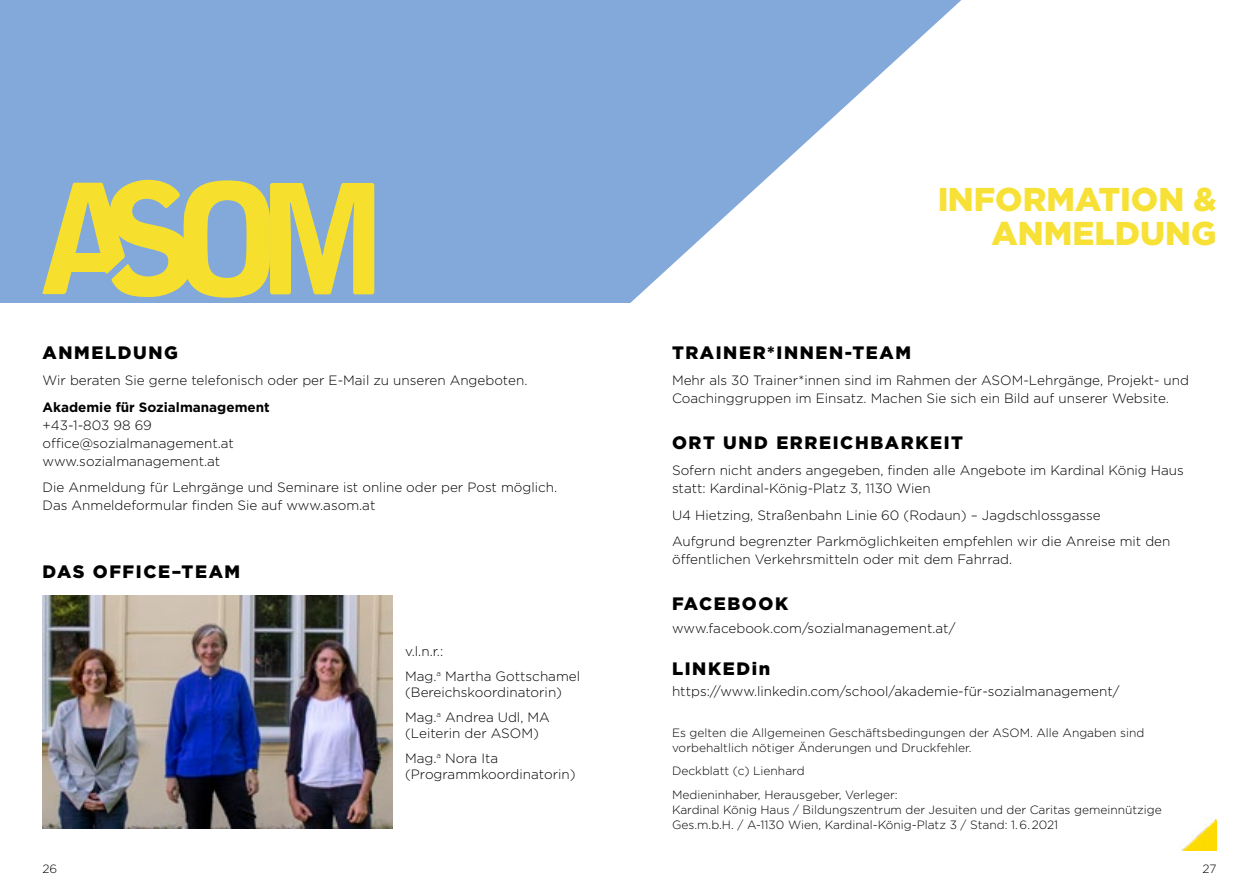
<style>
.page{position:relative;width:1259px;height:893px;background:#fff}
.page>*{position:absolute;margin:0;border:0;box-sizing:border-box;transform-origin:0 0}
.t1{font:900 33px/34.5px "Gotham";color:#f7e02d;text-align:right}
.t2{font:900 18px "Gotham";letter-spacing:.09em;color:#000}
.t3{font:300 13.5px/18px "Gotham";color:#000}
.t4{font:700 13.5px "Gotham";color:#000}
.t5{font:300 12px/15px "Gotham";color:#000}
</style>
<div class="page">
<div style="left:0;top:0;width:975px;height:303px;background:#82a9d9"></div>
<svg style="left:630px;top:0;width:345px;height:303px;fill:#fff"></svg>
<img style="left:43px;top:596px;width:349px;height:233px">
<svg style="left:42px;top:179px;width:332px;height:119px"></svg>
<img style="left:1182px;top:819px;width:34px;height:31px">
<h2 class="t2" style="left:43px;top:340px;width:137px">ANMELDUNG</h2>
<p class="t3" style="left:43px;top:371px;width:486px">Wir beraten Sie gerne telefonisch oder per E-Mail zu unseren Angeboten.</p>
<p class="t4" style="left:43px;top:398px;width:229px">Akademie für Sozialmanagement</p>
<p class="t3" style="left:43px;top:416px;width:193px">+43-1-803 98 69 office@sozialmanagement.at www.sozialmanagement.at</p>
<p class="t3" style="left:43px;top:478px;width:516px">Die Anmeldung für Lehrgänge und Seminare ist online oder per Post möglich.<br>Das Anmeldeformular finden Sie auf www.asom.at</p>
<h2 class="t2" style="left:43px;top:559px;width:199px">DAS OFFICE–TEAM</h2>
<p class="t3" style="left:405px;top:639px;width:176px;line-height:24.8px">v.l.n.r.:<br>Mag.<sup>a</sup> Martha Gottschamel</p>
<p class="t3" style="left:405px;top:680px;width:158px;line-height:24.8px">(Bereichskoordinatorin)<br>Mag.<sup>a</sup> Andrea Udl, MA</p>
<p class="t3" style="left:405px;top:720px;width:135px;line-height:24.8px">(Leiterin der ASOM)<br>Mag.<sup>a</sup> Nora Ita</p>
<p class="t3" style="left:405px;top:765px;width:172px">(Programmkoordinatorin)</p>
<h1 class="t1" style="left:937px;top:182px;width:281px">INFORMATION &amp;<br>ANMELDUNG</h1>
<h2 class="t2" style="left:672px;top:340px;width:241px">TRAINER*INNEN-TEAM</h2>
<p class="t3" style="left:672px;top:371px;width:518px">Mehr als 30 Trainer*innen sind im Rahmen der ASOM-Lehrgänge, Projekt- und<br>Coachinggruppen im Einsatz. Machen Sie sich ein Bild auf unserer Website.</p>
<h2 class="t2" style="left:672px;top:430px;width:293px">ORT UND ERREICHBARKEIT</h2>
<p class="t3" style="left:672px;top:461px;width:513px">Sofern nicht anders angegeben, finden alle Angebote im Kardinal König Haus statt: Kardinal-König-Platz 3, 1130 Wien</p>
<p class="t3" style="left:672px;top:501px;width:500px;line-height:26.5px">U4 Hietzing, Straßenbahn Linie 60 (Rodaun) – Jagdschlossgasse<br>Aufgrund begrenzter Parkmöglichkeiten empfehlen wir die Anreise mit den</p>
<p class="t3" style="left:672px;top:550px;width:342px">öffentlichen Verkehrsmitteln oder mit dem Fahrrad.</p>
<h2 class="t2" style="left:672px;top:591px;width:118px">FACEBOOK</h2>
<p class="t3" style="left:672px;top:619px;width:285px">www.facebook.com/sozialmanagement.at/</p>
<h2 class="t2" style="left:672px;top:656px;width:100px">LINKEDin</h2>
<p class="t3" style="left:672px;top:681px;width:449px">https://www.linkedin.com/school/akademie-für-sozialmanagement/</p>
<p class="t5" style="left:672px;top:725px;width:474px">Es gelten die Allgemeinen Geschäftsbedingungen der ASOM. Alle Angaben sind vorbehaltlich nötiger Änderungen und Druckfehler.</p>
<p class="t5" style="left:672px;top:759px;width:227px;line-height:23.5px">Deckblatt (c) Lienhard<br>Medieninhaber, Herausgeber, Verleger:</p>
<p class="t5" style="left:672px;top:802px;width:491px">Kardinal König Haus / Bildungszentrum der Jesuiten und der Caritas gemeinnützige<br>Ges.m.b.H. / A-1130 Wien, Kardinal-König-Platz 3 / Stand: 1. 6. 2021</p>
<p class="t5" style="left:43px;top:861px;width:16px">26</p>
<p class="t5" style="left:1202px;top:861px;width:15px">27</p>
</div>
